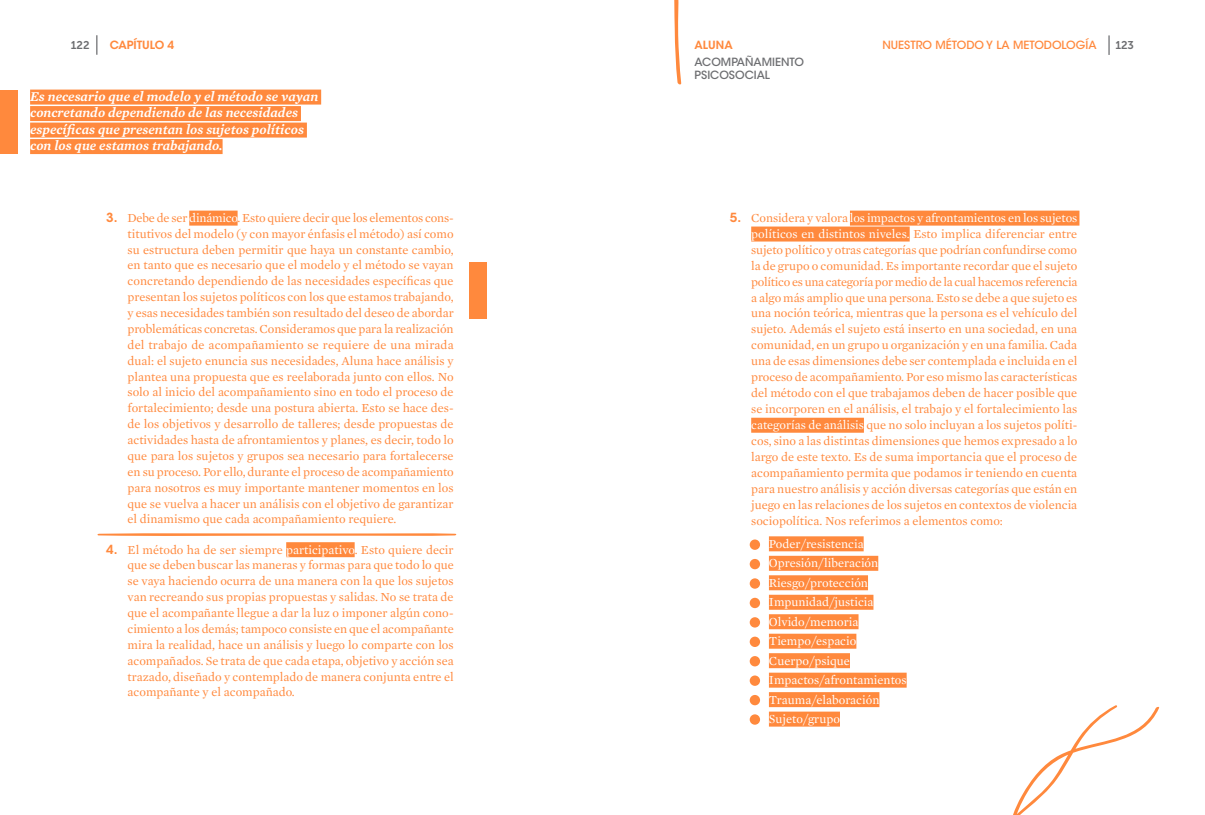
<style>
.page{position:relative;width:1205px;height:815px;background:#fff}
.page>*{position:absolute;margin:0;border:0;box-sizing:border-box;transform-origin:0 0}
.t1{font:italic 600 13.75px/16.5px "Mercury Text G1";color:#fff}
.t2{font:12.5px/15.9px "Mercury Text G1";color:#ff893d;text-align:justify}
.t3{font:12.5px/19.5px "Mercury Text G1";color:#fff}
.t4{font:500 11.25px "ITC Avant Garde Std";color:#ff893d}
.t5{font:500 11.25px/13.5px "ITC Avant Garde Std";color:#6d6e71}
.t6{font:600 11.25px "ITC Avant Garde Std";color:#ff893d}
.t7{font:11.25px "Museo Sans 700";color:#6d6e71}
.s1{font-family:"ITC Avant Garde Std";font-weight:600}
.s2{color:#fff}
</style>
<div class="page">
<div style="left:750px;top:539px;width:10px;height:11px;background:#ff893d;border-radius:50%"></div>
<div style="left:750px;top:559px;width:10px;height:10px;background:#ff893d;border-radius:50%"></div>
<div style="left:750px;top:578px;width:10px;height:11px;background:#ff893d;border-radius:50%"></div>
<div style="left:750px;top:598px;width:10px;height:10px;background:#ff893d;border-radius:50%"></div>
<div style="left:750px;top:617px;width:10px;height:11px;background:#ff893d;border-radius:50%"></div>
<div style="left:750px;top:637px;width:10px;height:10px;background:#ff893d;border-radius:50%"></div>
<div style="left:750px;top:656px;width:10px;height:10px;background:#ff893d;border-radius:50%"></div>
<div style="left:750px;top:675px;width:10px;height:11px;background:#ff893d;border-radius:50%"></div>
<div style="left:750px;top:695px;width:10px;height:10px;background:#ff893d;border-radius:50%"></div>
<div style="left:750px;top:714px;width:10px;height:11px;background:#ff893d;border-radius:50%"></div>
<svg style="left:96px;top:35px;width:1px;height:20px"></svg>
<svg style="left:1108px;top:35px;width:1px;height:20px"></svg>
<svg style="left:674px;top:0;width:7px;height:85px"></svg>
<div style="left:189px;top:211px;width:49px;height:15px;background:#ff893d"></div>
<div style="left:286px;top:542px;width:69px;height:15px;background:#ff893d"></div>
<div style="left:850px;top:211px;width:229px;height:15px;background:#ff893d"></div>
<div style="left:751px;top:227px;width:158px;height:15px;background:#ff893d"></div>
<div style="left:751px;top:418px;width:113px;height:15px;background:#ff893d"></div>
<div style="left:769px;top:536px;width:94px;height:15px;background:#ff893d"></div>
<div style="left:769px;top:556px;width:109px;height:15px;background:#ff893d"></div>
<div style="left:769px;top:575px;width:99px;height:15px;background:#ff893d"></div>
<div style="left:769px;top:595px;width:104px;height:15px;background:#ff893d"></div>
<div style="left:769px;top:614px;width:89px;height:15px;background:#ff893d"></div>
<div style="left:769px;top:634px;width:87px;height:15px;background:#ff893d"></div>
<div style="left:769px;top:653px;width:81px;height:15px;background:#ff893d"></div>
<div style="left:769px;top:673px;width:137px;height:15px;background:#ff893d"></div>
<div style="left:769px;top:692px;width:110px;height:15px;background:#ff893d"></div>
<div style="left:769px;top:712px;width:71px;height:15px;background:#ff893d"></div>
<div style="left:30px;top:90px;width:291px;height:15px;background:#ff893d"></div>
<div style="left:30px;top:106px;width:271px;height:15px;background:#ff893d"></div>
<div style="left:30px;top:123px;width:277px;height:15px;background:#ff893d"></div>
<div style="left:30px;top:139px;width:193px;height:15px;background:#ff893d"></div>
<div style="left:0;top:90px;width:18px;height:64px;background:#ff893d"></div>
<div style="left:469px;top:262px;width:17px;height:57px;background:#ff893d"></div>
<svg style="left:1013px;top:705px;width:147px;height:110px"></svg>
<svg style="left:97px;top:533px;width:360px;height:3px"></svg>
<p class="t7" style="left:71px;top:38px;width:20px">122</p>
<p class="t6" style="left:110px;top:37px;width:66px">CAPÍTULO 4</p>
<p class="t4" style="left:882px;top:38px;width:216px">NUESTRO MÉTODO Y LA METODOLOGÍA</p>
<p class="t7" style="left:1115px;top:39px;width:20px">123</p>
<p class="t6" style="left:694px;top:37px;width:40px">ALUNA</p>
<p class="t5" style="left:694px;top:55px;width:111px">ACOMPAÑAMIENTO<br>PSICOSOCIAL</p>
<p class="t1" style="left:30px;top:88px;width:290px">Es necesario que el modelo y el método se vayan concretando dependiendo de las necesidades específicas que presentan los sujetos políticos con los que estamos trabajando.</p>
<p class="t2" style="left:128px;top:210px;width:328px;text-indent:-21px"><span class="s1">3.</span> Debe de ser <span class="s2">dinámico</span>. Esto quiere decir que los elementos cons&shy;titutivos del modelo (y con mayor énfasis el método) así como su estructura deben permitir que haya un constante cambio, en tanto que es necesario que el modelo y el método se vayan concretando dependiendo de las necesidades específicas que presentan los sujetos políticos con los que estamos trabajando, y esas necesidades también son resultado del deseo de abordar problemáticas concretas. Consideramos que para la realización del trabajo de acompañamiento se requiere de una mirada dual: el sujeto enuncia sus necesidades, Aluna hace análisis y plantea una propuesta que es reelaborada junto con ellos. No solo al inicio del acompañamiento sino en todo el proceso de fortalecimiento; desde una postura abierta. Esto se hace des&shy;de los objetivos y desarrollo de talleres; desde propuestas de actividades hasta de afrontamientos y planes, es decir, todo lo que para los sujetos y grupos sea necesario para fortalecerse en su proceso. Por ello, durante el proceso de acompañamiento para nosotros es muy importante mantener momentos en los que se vuelva a hacer un análisis con el objetivo de garantizar el dinamismo que cada acompañamiento requiere.</p>
<p class="t2" style="left:128px;top:541px;width:328px;text-indent:-21px"><span class="s1">4.</span> El método ha de ser siempre <span class="s2">participativo</span>. Esto quiere decir que se deben buscar las maneras y formas para que todo lo que se vaya haciendo ocurra de una manera con la que los sujetos van recreando sus propias propuestas y salidas. No se trata de que el acompañante llegue a dar la luz o imponer algún cono&shy;cimiento a los demás; tampoco consiste en que el acompañante mira la realidad, hace un análisis y luego lo comparte con los acompañados. Se trata de que cada etapa, objetivo y acción sea trazado, diseñado y contemplado de manera conjunta entre el acompañante y el acompañado.</p>
<p class="t2" style="left:751px;top:210px;width:328px;text-indent:-21px"><span class="s1">5.</span> Considera y valora <span class="s2">los impactos y afrontamientos en los sujetos políticos en distintos niveles.</span> Esto implica diferenciar entre sujeto político y otras categorías que podrían confundirse como la de grupo o comunidad. Es importante recordar que el sujeto político es una categoría por medio de la cual hacemos referencia a algo más amplio que una persona. Esto se debe a que sujeto es una noción teórica, mientras que la persona es el vehículo del sujeto. Además el sujeto está inserto en una sociedad, en una comunidad, en un grupo u organización y en una familia. Cada una de esas dimensiones debe ser contemplada e incluida en el proceso de acompañamiento. Por eso mismo las características del método con el que trabajamos deben de hacer posible que se incorporen en el análisis, el trabajo y el fortalecimiento las <span class="s2">categorías de análisis</span> que no solo incluyan a los sujetos políti&shy;cos, sino a las distintas dimensiones que hemos expresado a lo largo de este texto. Es de suma importancia que el proceso de acompañamiento permita que podamos ir teniendo en cuenta para nuestro análisis y acción diversas categorías que están en juego en las relaciones de los sujetos en contextos de violencia sociopolítica. Nos referimos a elementos como:</p>
<p class="t3" style="left:769px;top:534px;width:139px">Poder/resistencia<br>Opresión/liberación<br>Riesgo/protección<br>Impunidad/justicia<br>Olvido/memoria<br>Tiempo/espacio<br>Cuerpo/psique<br>Impactos/afrontamientos<br>Trauma/elaboración<br>Sujeto/grupo</p>
</div>
